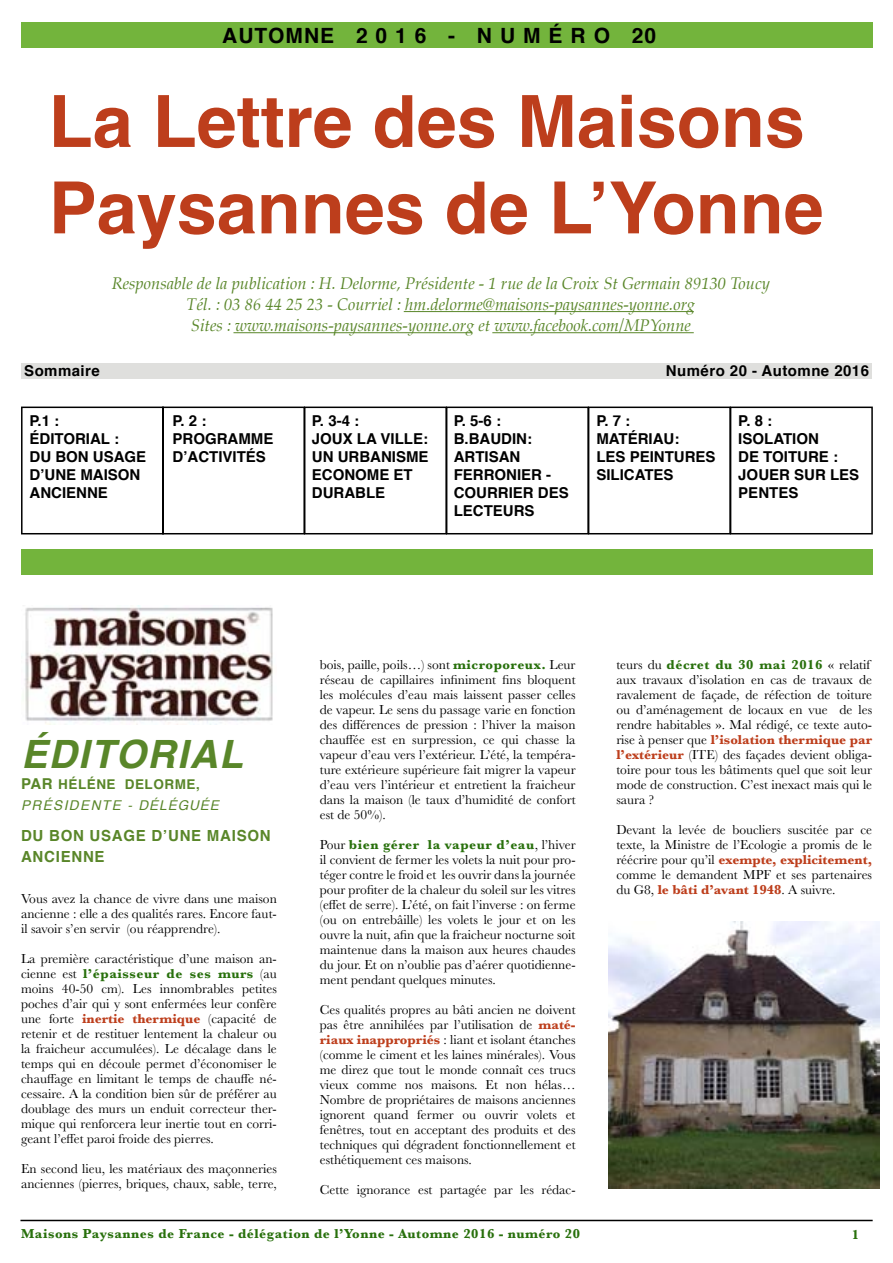
<style>
.page{position:relative;width:893px;height:1263px;background:#fff}
.page>*{position:absolute;margin:0;border:0;box-sizing:border-box;transform-origin:0 0}
.t1{font:700 72px/86.4px "Helvetica";color:#bd3e1c}
.t2{font:italic 700 39px "Helvetica";letter-spacing:.04em;color:#598629}
.t3{font:700 21px "Helvetica";letter-spacing:.05em;color:#000}
.t4{font:italic 16.5px/21px "Palatino";color:#598629;text-align:center}
.t5{font:700 15.3px/21px "Helvetica";letter-spacing:.05em;color:#598629}
.t6{font:700 15px/18px "Helvetica";color:#000}
.t7{font:700 15px "Helvetica";letter-spacing:.03em;color:#000}
.t8{font:13.5px/15px "Baskerville";color:#000;text-align:justify}
.t9{font:700 13.5px "Baskerville";letter-spacing:.04em;color:#28700c}
.t10{font:italic 13.5px/21px "Helvetica";letter-spacing:.11em;color:#598629}
.s1{font-weight:700;font-style:normal;font-size:15px}
.s2{font-weight:700;font-style:normal}
.s3{font-weight:700;color:#28700c}
.s4{font-weight:700;color:#bd3e1c}
</style>
<div class="page">
<div style="left:21px;top:22px;width:851px;height:25px;background:#73b43c"></div>
<hr style="left:20px;top:1220px;width:853px;height:1px;background:#000">
<div style="left:21px;top:363px;width:850px;height:16px;background:#dfdfdd"></div>
<div style="left:21px;top:407px;width:143px;height:127px;border:2px solid #000"></div>
<div style="left:304px;top:407px;width:143px;height:127px;border:2px solid #000"></div>
<div style="left:588px;top:407px;width:143px;height:127px;border:2px solid #000"></div>
<div style="left:162px;top:407px;width:143px;height:127px;border:2px solid #000"></div>
<div style="left:446px;top:407px;width:143px;height:127px;border:2px solid #000"></div>
<div style="left:730px;top:407px;width:143px;height:127px;border:2px solid #000"></div>
<div style="left:21px;top:549px;width:852px;height:26px;background:#73b43c"></div>
<img style="left:24px;top:605px;width:249px;height:119px">
<img style="left:609px;top:921px;width:270px;height:268px">
<hr style="left:404px;top:311px;width:290px;height:1px;background:#598629">
<hr style="left:233px;top:332px;width:239px;height:1px;background:#598629">
<hr style="left:492px;top:332px;width:202px;height:1px;background:#598629">
<h3 class="t3" style="left:222px;top:18px;width:435px">AUTOMNE 2 0 1 6 - N U M É R O 20</h3>
<h1 class="t1" style="left:49px;top:79px;width:777px">La Lettre des Maisons<br>Paysannes de L’Yonne</h1>
<p class="t4" style="left:112px;top:272px;width:660px">Responsable de la publication : H. Delorme, Présidente - 1 rue de la Croix St Germain 89130 Toucy<br>Tél. : 03 86 44 25 23 - Courriel : hm.delorme@maisons-paysannes-yonne.org<br>Sites : www.maisons-paysannes-yonne.org et www.facebook.com/MPYonne</p>
<p class="t7" style="left:24px;top:358px;width:77px">Sommaire</p>
<p class="t7" style="left:666px;top:358px;width:205px">Numéro 20 - Automne 2016</p>
<p class="t6" style="left:30px;top:412px;width:118px">P.1 :<br>ÉDITORIAL :<br>DU BON USAGE<br>D’UNE MAISON<br>ANCIENNE</p>
<p class="t6" style="left:454px;top:412px;width:117px">P. 5-6 :<br>B.BAUDIN:<br>ARTISAN<br>FERRONIER -<br>COURRIER DES<br>LECTEURS</p>
<p class="t6" style="left:173px;top:412px;width:102px">P. 2 :<br>PROGRAMME<br>D’ACTIVITÉS</p>
<p class="t6" style="left:312px;top:412px;width:118px">P. 3-4 :<br>JOUX LA VILLE:<br>UN URBANISME<br>ECONOME ET<br>DURABLE</p>
<p class="t6" style="left:738px;top:412px;width:122px">P. 8 :<br>ISOLATION<br>DE TOITURE :<br>JOUER SUR LES<br>PENTES</p>
<p class="t6" style="left:596px;top:412px;width:121px">P. 7 :<br>MATÉRIAU:<br>LES PEINTURES<br>SILICATES</p>
<h2 class="t2" style="left:21px;top:722px;width:223px">ÉDITORIAL</h2>
<p class="t10" style="left:21px;top:773px;width:199px"><span class="s1">PAR</span> <span class="s2">HÉLÉNE DELORME,<br></span>PRÉSIDENTE - DÉLÉGUÉE</p>
<p class="t5" style="left:21px;top:825px;width:251px">DU BON USAGE D’UNE MAISON<br>ANCIENNE</p>
<p class="t8" style="left:21px;top:892px;width:257px">Vous avez la chance de vivre dans une maison ancienne : elle a des qualités rares. Encore faut&shy;il savoir s’en servir (ou réapprendre).</p>
<p class="t8" style="left:21px;top:952px;width:257px">La première caractéristique d’une maison an&shy;cienne est <span class="s3">l’épaisseur de ses murs</span> (au moins 40-50 cm). Les innombrables petites poches d’air qui y sont enfermées leur confère une forte <span class="s4">inertie thermique</span> (capacité de retenir et de restituer lentement la chaleur ou la fraicheur accumulées). Le décalage dans le temps qui en découle permet d’économiser le chauffage en limitant le temps de chauffe né&shy;cessaire. A la condition bien sûr de préférer au doublage des murs un enduit correcteur ther&shy;mique qui renforcera leur inertie tout en corri&shy;geant l’effet paroi froide des pierres.</p>
<p class="t8" style="left:21px;top:1162px;width:257px">En second lieu, les matériaux des maçonneries anciennes (pierres, briques, chaux, sable, terre,</p>
<p class="t8" style="left:320px;top:658px;width:257px">bois, paille, poils…) sont <span class="s3">microporeux.</span> Leur réseau de capillaires infiniment fins bloquent les molécules d’eau mais laissent passer celles de vapeur. Le sens du passage varie en fonction des différences de pression : l’hiver la maison chauffée est en surpression, ce qui chasse la vapeur d’eau vers l’extérieur. L’été, la tempéra&shy;ture extérieure supérieure fait migrer la vapeur d’eau vers l’intérieur et entretient la fraicheur dans la maison (le taux d’humidité de confort est de 50%).</p>
<p class="t8" style="left:320px;top:838px;width:257px">Pour <span class="s3">bien gérer la vapeur d’eau</span>, l’hiver il convient de fermer les volets la nuit pour pro&shy;téger contre le froid et les ouvrir dans la journée pour profiter de la chaleur du soleil sur les vitres (effet de serre). L’été, on fait l’inverse : on ferme (ou on entrebâille) les volets le jour et on les ouvre la nuit, afin que la fraicheur nocturne soit maintenue dans la maison aux heures chaudes du jour. Et on n’oublie pas d’aérer quotidienne&shy;ment pendant quelques minutes.</p>
<p class="t8" style="left:320px;top:1002px;width:257px">Ces qualités propres au bâti ancien ne doivent pas être annihilées par l’utilisation de <span class="s4">maté&shy;riaux inappropriés</span> : liant et isolant étanches (comme le ciment et les laines minérales). Vous me direz que tout le monde connaît ces trucs vieux comme nos maisons. Et non hélas… Nombre de propriétaires de maisons anciennes ignorent quand fermer ou ouvrir volets et fenêtres, tout en acceptant des produits et des techniques qui dégradent fonctionnellement et esthétiquement ces maisons.</p>
<p class="t8" style="left:320px;top:1182px;width:257px">Cette ignorance est partagée par les rédac-</p>
<p class="t9" style="left:21px;top:1224px;width:561px">Maisons Paysannes de France - délégation de l’Yonne - Automne 2016 - numéro 20</p>
<p class="t8" style="left:616px;top:657px;width:257px;text-align:left">teurs du <span class="s3">décret du 30 mai 2016</span> « relatif aux travaux d’isolation en cas de travaux de ravalement de façade, de réfection de toiture ou d’aménagement de locaux en vue de les rendre habitables ». Mal rédigé, ce texte auto&shy;rise à penser que <span class="s4">l’isolation thermique par l’extérieur</span> (ITE) des façades devient obliga&shy;toire pour tous les bâtiments quel que soit leur mode de construction. C’est inexact mais qui le saura ?</p>
<p class="t8" style="left:616px;top:822px;width:257px">Devant la levée de boucliers suscitée par ce texte, la Ministre de l’Ecologie a promis de le réécrire pour qu’il <span class="s4">exempte, explicitement, </span>comme le demandent MPF et ses partenaires du G8, <span class="s4">le bâti d’avant 1948</span>. A suivre.</p>
<p class="t9" style="left:852px;top:1225px;width:9px">1</p>
</div>
